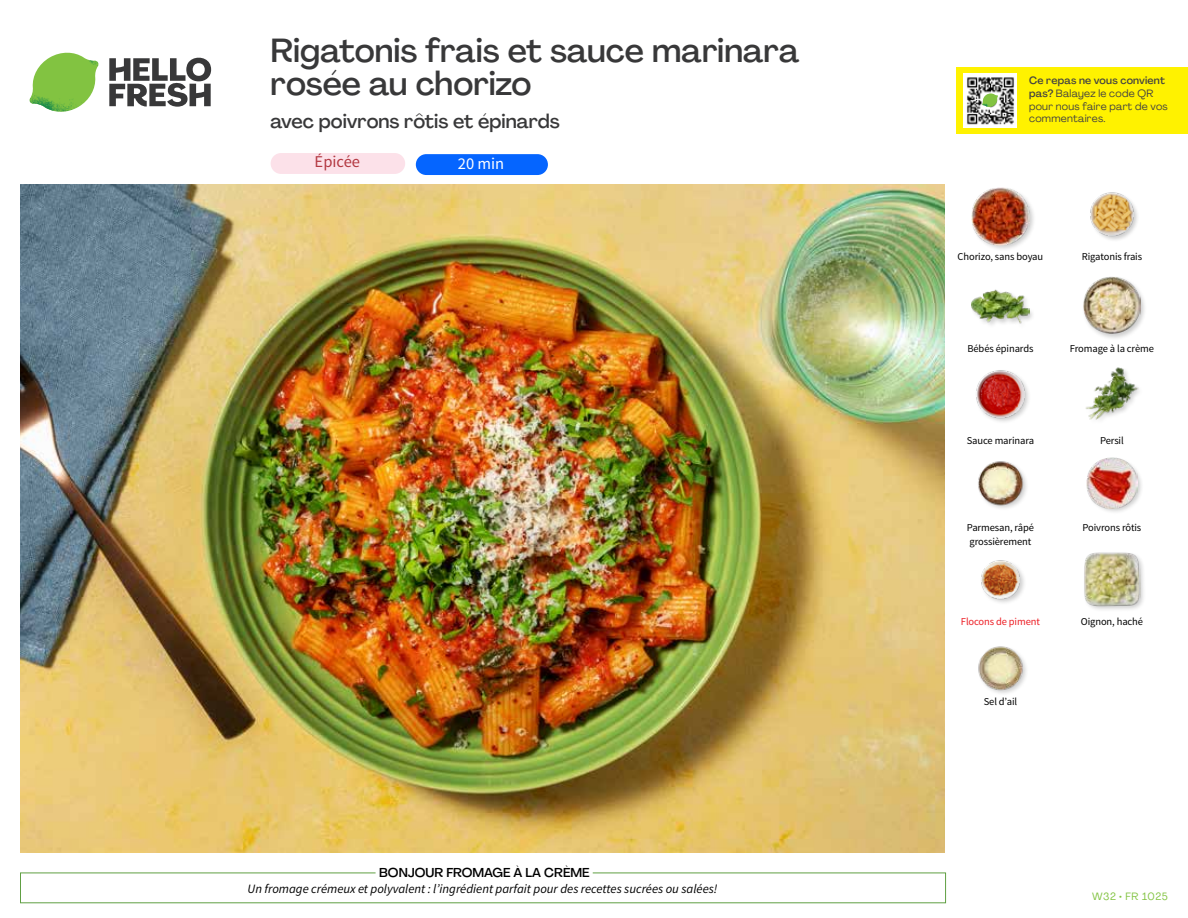
<style>
.page{position:relative;width:1188px;height:918px;background:#fff}
.page>*{position:absolute;margin:0;border:0;box-sizing:border-box;transform-origin:0 0}
.t1{font:500 33px/33px "Agrandir";letter-spacing:-.005em;color:#383839}
.t2{font:500 19.5px "Agrandir";color:#383839}
.t3{font:16.5px "Source Sans Pro";color:#b33841}
.t4{font:16.5px "Source Sans Pro";color:#fff}
.t5{font:italic 12.75px "Source Sans Pro";color:#000}
.t6{font:500 12.75px "Agrandir";color:#000}
.t7{font:10.5px/13.5px "Source Sans Pro";letter-spacing:-.01em;color:#000}
.t8{font:10.5px/12.8px "Agrandir";letter-spacing:.02em;color:#414042}
.t9{font:10.5px "Source Sans Pro";letter-spacing:-.01em;color:#ed1d24}
.t10{font:10.5px "Agrandir";letter-spacing:.05em;color:#82c341}
.s1{font-weight:500}
</style>
<div class="page">
<svg style="left:109px;top:57px;width:102px;height:50px"></svg>
<svg style="left:34px;top:53px;width:62px;height:40px"></svg>
<img style="left:67px;top:53px;width:32px;height:26px">
<img style="left:33px;top:75px;width:59px;height:11px">
<img style="left:29px;top:79px;width:61px;height:33px">
<img style="left:65px;top:86px;width:27px;height:25px">
<div style="left:20px;top:873px;width:926px;height:30px;border:1px solid #609f43"></div>
<div style="left:376px;top:865px;width:217px;height:15px;background:#fff"></div>
<img style="left:21px;top:184px;width:924px;height:668px">
<div style="left:271px;top:153px;width:134px;height:21px;background:#fce1e9;border-radius:10px"></div>
<div style="left:416px;top:154px;width:132px;height:21px;background:#0565ff;border-radius:10px"></div>
<img style="left:978px;top:646px;width:48px;height:48px">
<div style="left:1083px;top:552px;width:63px;height:60px;background:#000;opacity:.2"></div>
<img style="left:1083px;top:552px;width:58px;height:56px">
<img style="left:981px;top:560px;width:43px;height:43px">
<div style="left:1086px;top:457px;width:58px;height:58px;background:#000;opacity:.2"></div>
<img style="left:1087px;top:458px;width:50px;height:50px">
<img style="left:978px;top:461px;width:49px;height:48px">
<img style="left:1085px;top:367px;width:54px;height:53px">
<img style="left:976px;top:370px;width:53px;height:52px">
<div style="left:1082px;top:275px;width:65px;height:66px;background:#000;opacity:.2"></div>
<img style="left:1083px;top:277px;width:58px;height:57px">
<div style="left:970px;top:289px;width:66px;height:41px;background:#000;opacity:.2"></div>
<img style="left:972px;top:289px;width:57px;height:41px">
<img style="left:1090px;top:192px;width:48px;height:48px">
<div style="left:971px;top:187px;width:65px;height:64px;background:#000;opacity:.2"></div>
<img style="left:972px;top:188px;width:57px;height:57px">
<div style="left:956px;top:67px;width:232px;height:67px;background:#fff200"></div>
<img style="left:964px;top:74px;width:52px;height:54px">
<svg style="left:982px;top:93px;width:16px;height:14px"></svg>
<h1 class="t1" style="left:271px;top:34px;width:530px">Rigatonis frais et sauce marinara rosée au chorizo</h1>
<h2 class="t2" style="left:271px;top:109px;width:291px">avec poivrons rôtis et épinards</h2>
<h3 class="t4" style="left:458px;top:153px;width:48px">20 min</h3>
<h3 class="t3" style="left:315px;top:152px;width:47px">Épicée</h3>
<p class="t6" style="left:379px;top:864px;width:212px">BONJOUR FROMAGE À LA CRÈME</p>
<p class="t5" style="left:248px;top:881px;width:471px">Un fromage crémeux et polyvalent : l’ingrédient parfait pour des recettes sucrées ou salées!</p>
<p class="t8" style="left:1029px;top:74px;width:140px"><span class="s1">Ce repas ne vous convient pas?</span> Balayez le code QR pour nous faire part de vos commentaires.</p>
<p class="t7" style="left:958px;top:250px;width:87px">Chorizo, sans boyau</p>
<p class="t7" style="left:1082px;top:250px;width:62px">Rigatonis frais</p>
<p class="t7" style="left:967px;top:342px;width:68px">Bébés épinards</p>
<p class="t7" style="left:1070px;top:342px;width:85px">Fromage à la crème</p>
<p class="t7" style="left:967px;top:434px;width:69px">Sauce marinara</p>
<p class="t7" style="left:1100px;top:434px;width:25px">Persil</p>
<p class="t7" style="left:967px;top:521px;width:69px">Parmesan, râpé grossièrement</p>
<p class="t7" style="left:1083px;top:521px;width:60px">Poivrons rôtis</p>
<p class="t9" style="left:961px;top:615px;width:81px">Flocons de piment</p>
<p class="t7" style="left:1081px;top:615px;width:64px">Oignon, haché</p>
<p class="t7" style="left:984px;top:695px;width:35px">Sel d’ail</p>
<p class="t10" style="left:1092px;top:890px;width:77px">W32 • FR 1025</p>
</div>
